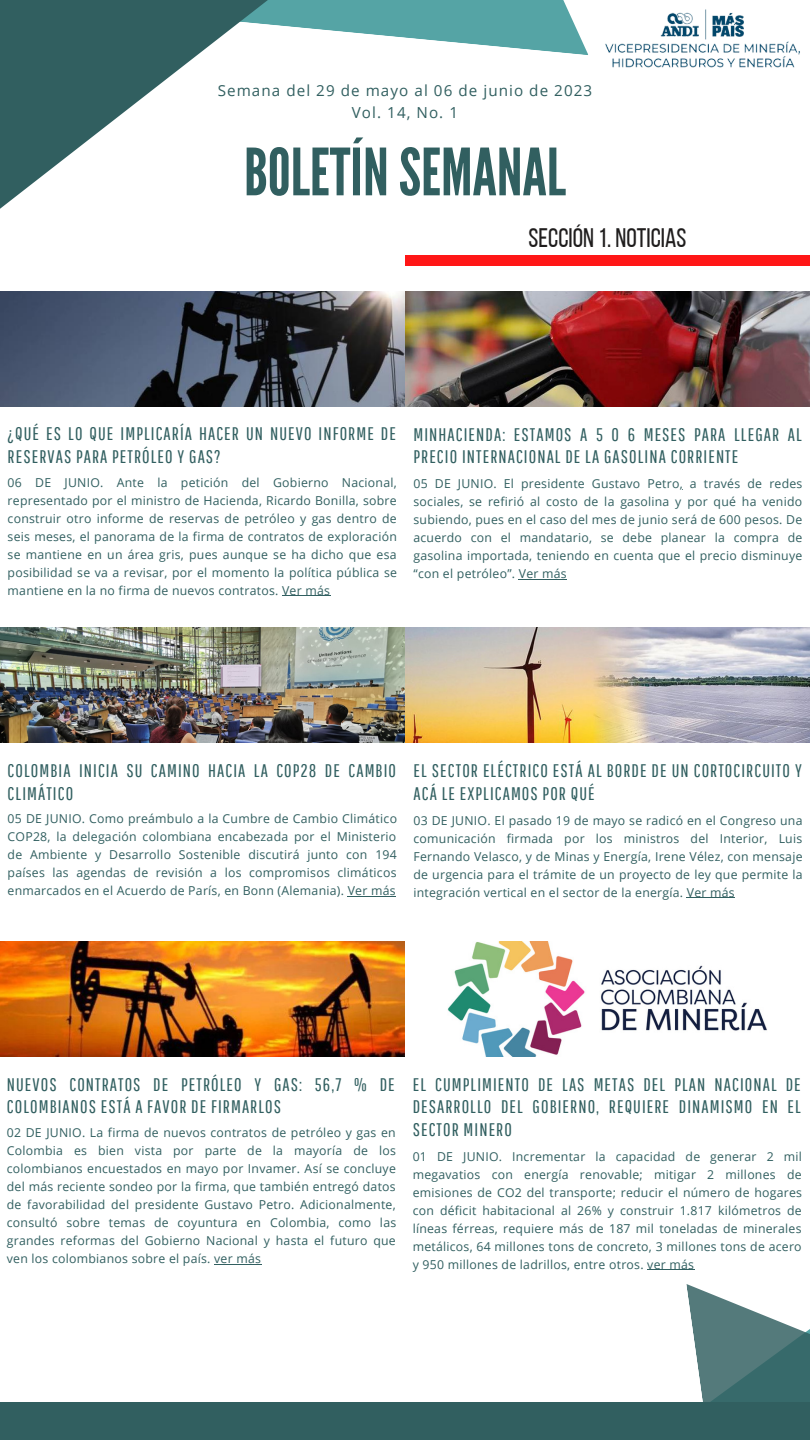
<style>
.page{position:relative;width:810px;height:1440px;background:#fff}
.page>*{position:absolute;margin:0;border:0;box-sizing:border-box;transform-origin:0 0}
.t1{font:65px "League Gothic";color:#315f60}
.t2{font:26.7px "Bebas Neue";color:#1f1d1d}
.t3{font:18.2px/22.5px "Pathway Gothic One";letter-spacing:.06em;color:#315f60}
.t4{font:15.2px "Open Sans";letter-spacing:.07em;color:#315f60}
.t5{font:12.3px/18px "Open Sans";letter-spacing:.02em;color:#315f60;text-align:justify}
</style>
<div class="page">
<svg style="left:280px;top:0;width:308px;height:55px"></svg>
<svg style="left:0;top:0;width:280px;height:209px"></svg>
<img style="left:605px;top:9px;width:195px;height:59px">
<svg style="left:686px;top:1284px;width:124px;height:118px"></svg>
<div style="left:0;top:1402px;width:810px;height:38px;background:#315f60"></div>
<img style="left:0;top:291px;width:810px;height:115px">
<hr style="left:519px;top:579px;width:48px;height:1px;background:#315f60">
<div style="left:405px;top:256px;width:405px;height:10px;background:#ff1616"></div>
<img style="left:0;top:628px;width:810px;height:115px">
<hr style="left:687px;top:897px;width:48px;height:1px;background:#315f60">
<hr style="left:282px;top:595px;width:48px;height:1px;background:#315f60">
<hr style="left:348px;top:896px;width:48px;height:1px;background:#315f60">
<img style="left:0;top:941px;width:767px;height:115px">
<hr style="left:647px;top:1269px;width:47px;height:1px;background:#315f60">
<hr style="left:214px;top:1264px;width:47px;height:1px;background:#315f60">
<p class="t4" style="left:218px;top:80px;width:376px">Semana del 29 de mayo al 06 de junio de 2023</p>
<p class="t4" style="left:352px;top:102px;width:108px">Vol. 14, No. 1</p>
<p class="t1" style="left:244px;top:135px;width:323px">BOLETÍNSEMANAL</p>
<p class="t2" style="left:529px;top:227px;width:159px">SECCIÓN 1. NOTICIAS</p>
<p class="t3" style="left:8px;top:422px;width:390px">¿QUÉ ES LO QUE IMPLICARÍA HACER UN NUEVO INFORME DE<br>RESERVAS PARA PETRÓLEO Y GAS?</p>
<p class="t5" style="left:8px;top:473px;width:391px">06 DE JUNIO. Ante la petición del Gobierno Nacional, representado por el ministro de Hacienda, Ricardo Bonilla, sobre construir otro informe de reservas de petróleo y gas dentro de seis meses, el panorama de la firma de contratos de exploración se mantiene en un área gris, pues aunque se ha dicho que esa posibilidad se va a revisar, por el momento la política pública se mantiene en la no firma de nuevos contratos. Ver más</p>
<p class="t3" style="left:413px;top:422px;width:390px">MINHACIENDA: ESTAMOS A 5 O 6 MESES PARA LLEGAR AL<br>PRECIO INTERNACIONAL DE LA GASOLINA CORRIENTE</p>
<p class="t5" style="left:413px;top:474px;width:391px">05 DE JUNIO. El presidente Gustavo Petro, a través de redes sociales, se refirió al costo de la gasolina y por qué ha venido subiendo, pues en el caso del mes de junio será de 600 pesos. De acuerdo con el mandatario, se debe planear la compra de gasolina importada, teniendo en cuenta que el precio disminuye “con el petróleo”. Ver más</p>
<p class="t3" style="left:8px;top:759px;width:390px">COLOMBIA INICIA SU CAMINO HACIA LA COP28 DE CAMBIO<br>CLIMÁTICO</p>
<p class="t5" style="left:8px;top:810px;width:391px">05 DE JUNIO. Como preámbulo a la Cumbre de Cambio Climático COP28, la delegación colombiana encabezada por el Ministerio de Ambiente y Desarrollo Sostenible discutirá junto con 194 países las agendas de revisión a los compromisos climáticos enmarcados en el Acuerdo de París, en Bonn (Alemania). Ver más</p>
<p class="t3" style="left:413px;top:759px;width:390px">EL SECTOR ELÉCTRICO ESTÁ AL BORDE DE UN CORTOCIRCUITO Y<br>ACÁ LE EXPLICAMOS POR QUÉ</p>
<p class="t5" style="left:413px;top:811px;width:391px">03 DE JUNIO. El pasado 19 de mayo se radicó en el Congreso una comunicación firmada por los ministros del Interior, Luis Fernando Velasco, y de Minas y Energía, Irene Vélez, con mensaje de urgencia para el trámite de un proyecto de ley que permite la integración vertical en el sector de la energía. Ver más</p>
<p class="t3" style="left:7px;top:1073px;width:389px">NUEVOS CONTRATOS DE PETRÓLEO Y GAS: 56,7 % DE<br>COLOMBIANOS ESTÁ A FAVOR DE FIRMARLOS</p>
<p class="t5" style="left:7px;top:1123px;width:391px">02 DE JUNIO. La firma de nuevos contratos de petróleo y gas en Colombia es bien vista por parte de la mayoría de los colombianos encuestados en mayo por Invamer. Así se concluye del más reciente sondeo por la firma, que también entregó datos de favorabilidad del presidente Gustavo Petro. Adicionalmente, consultó sobre temas de coyuntura en Colombia, como las grandes reformas del Gobierno Nacional y hasta el futuro que ven los colombianos sobre el país. ver más</p>
<p class="t3" style="left:413px;top:1073px;width:390px;text-align:justify">EL CUMPLIMIENTO DE LAS METAS DEL PLAN NACIONAL DE DESARROLLO DEL GOBIERNO, REQUIERE DINAMISMO EN EL SECTOR MINERO</p>
<p class="t5" style="left:413px;top:1147px;width:391px">01 DE JUNIO. Incrementar la capacidad de generar 2 mil megavatios con energía renovable; mitigar 2 millones de emisiones de CO2 del transporte; reducir el número de hogares con déficit habitacional al 26% y construir 1.817 kilómetros de líneas férreas, requiere más de 187 mil toneladas de minerales metálicos, 64 millones tons de concreto, 3 millones tons de acero y 950 millones de ladrillos, entre otros. ver más</p>
</div>
